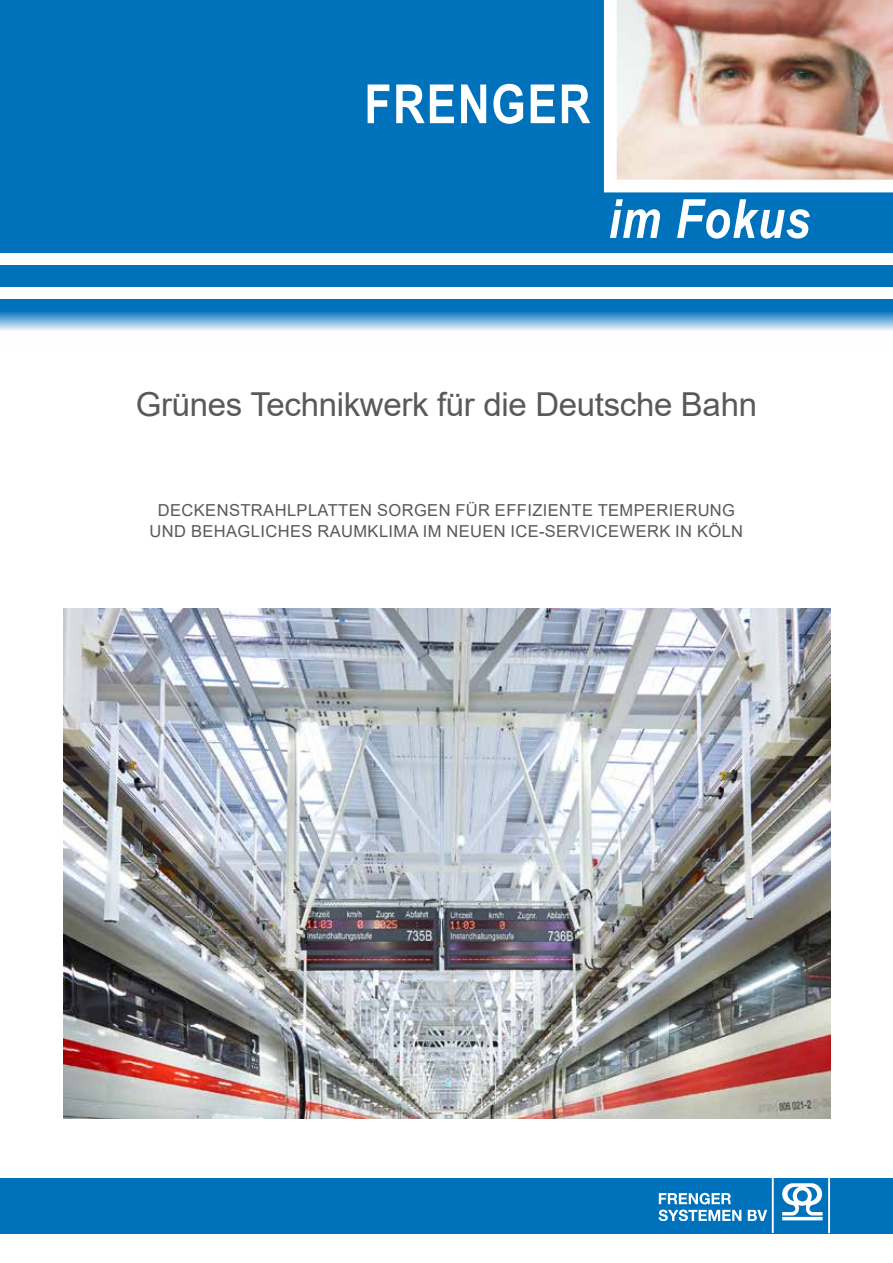
<style>
.page{position:relative;width:893px;height:1263px;background:#fff}
.page>*{position:absolute;margin:0;border:0;box-sizing:border-box;transform-origin:0 0}
.t1{font:700 54px "Arial Narrow";letter-spacing:.03em;color:#fff}
.t2{font:italic 700 54px "Arial Narrow";letter-spacing:.02em;color:#fff}
.t3{font:33px "Arial";letter-spacing:-.01em;color:#58595b}
.t4{font:16.5px "Arial";letter-spacing:.025em;color:#58595b}
</style>
<div class="page">
<div style="left:0;top:1178px;width:893px;height:55px;background:#0072bc"></div>
<svg style="left:659px;top:1193px;width:108px;height:28px"></svg>
<svg style="left:782px;top:1183px;width:41px;height:37px"></svg>
<hr style="left:772px;top:1169px;width:2px;height:64px;background:#fff">
<hr style="left:828px;top:1169px;width:2px;height:64px;background:#fff">
<div style="left:0;top:0;width:893px;height:253px;background:#0072bc"></div>
<img style="left:604px;top:0;width:289px;height:192px">
<svg style="left:0;top:299px;width:893px;height:32px;background:#4d9cd0"></svg>
<div style="left:0;top:265px;width:893px;height:21px;background:#0072bc"></div>
<img style="left:63px;top:609px;width:767px;height:510px">
<h1 class="t1" style="left:364px;top:63px;width:228px">FRENGER</h1>
<h1 class="t2" style="left:608px;top:178px;width:203px">im Fokus</h1>
<h2 class="t3" style="left:136px;top:382px;width:623px">GRÜNES TECHNIKWERK FÜR DIE DEUTSCHE BAHN</h2>
<p class="t4" style="left:158px;top:499px;width:25px">DECKENSTRAHLPLATTEN</p>
<p class="t4" style="left:377px;top:499px;width:13px">SORGEN</p>
<p class="t4" style="left:455px;top:499px;width:13px">FÜR</p>
<p class="t4" style="left:495px;top:499px;width:11px">EFFIZIENTE</p>
<p class="t4" style="left:598px;top:499px;width:23px">TEMPERIERUNG</p>
<p class="t4" style="left:150px;top:520px;width:13px">UND</p>
<p class="t4" style="left:191px;top:520px;width:12px">BEHAGLICHES</p>
<p class="t4" style="left:317px;top:520px;width:25px">RAUMKLIMA</p>
<p class="t4" style="left:423px;top:520px;width:36px">IM NEUEN</p>
<p class="t4" style="left:511px;top:520px;width:58px">ICE-SERVICEWERK</p>
<p class="t4" style="left:675px;top:520px;width:57px">IN KÖLN</p>
</div>
